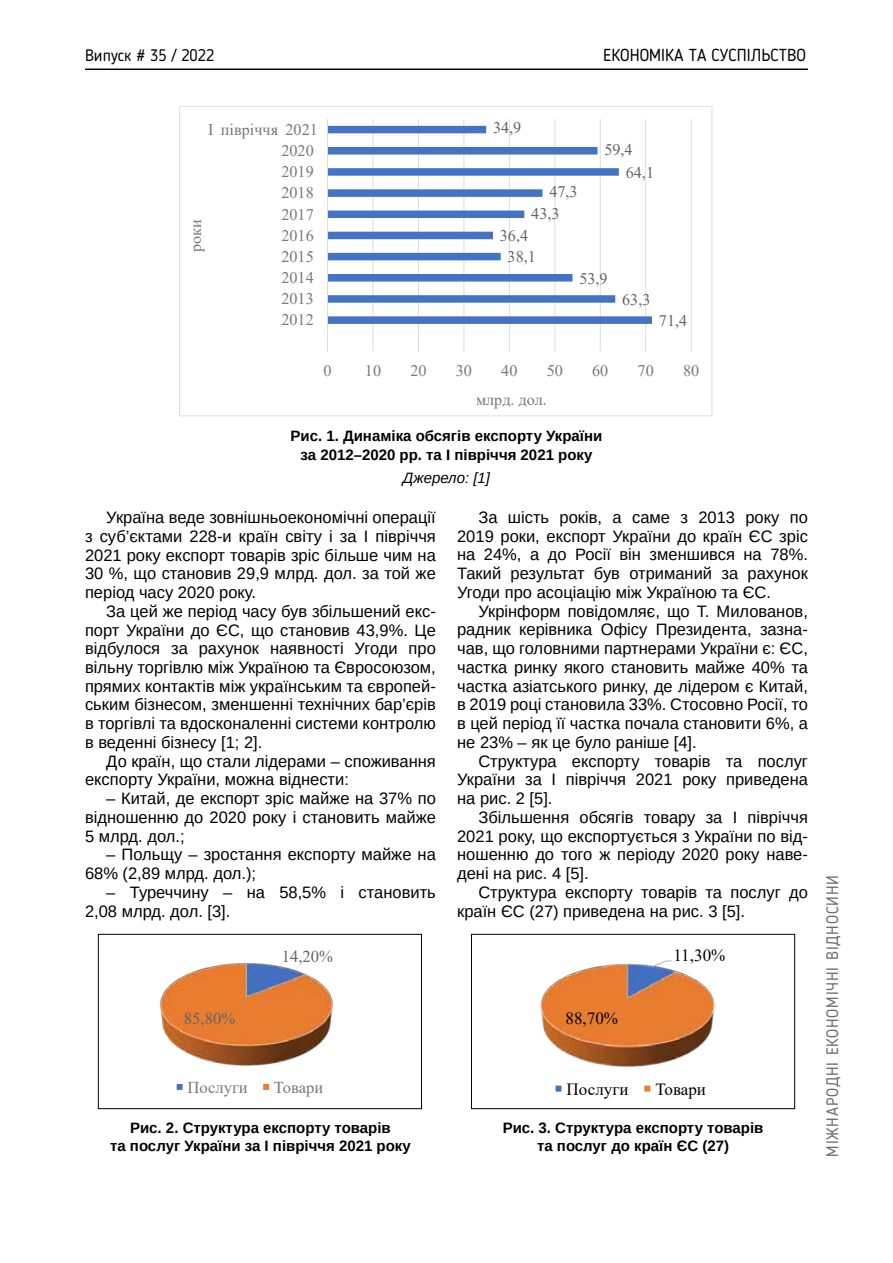
<style>
.page{position:relative;width:893px;height:1263px;background:#fff}
.page>*{position:absolute;margin:0;border:0;box-sizing:border-box;transform-origin:0 0}
.t1{font:17.25px "Blogger Sans";color:#000}
.t2{font:17.1px "Times New Roman";color:#000}
.t3{font:16.65px "Times New Roman";color:#77787b}
.t4{font:16.65px "Times New Roman";color:#636467}
.t5{font:16.5px/18.8px "Arimo";color:#000;text-align:justify}
.t6{font:16.5px "Blogger Sans";letter-spacing:.05em;color:#6d6e71}
.t7{font:16.5px "Blogger Sans";color:#000}
.t8{font:16.2px/21.1px "Times New Roman";color:#77787b}
.t9{font:16.2px "Times New Roman";color:#636467}
.t10{font:700 15px/18.8px "Arimo";color:#000;text-align:center}
.t11{font:italic 15px "Arimo";color:#000}
</style>
<div class="page">
<hr style="left:85px;top:69px;width:723px;height:1px;background:#000">
<hr style="left:373px;top:119px;width:1px;height:233px;background:#dcddde">
<hr style="left:418px;top:119px;width:1px;height:233px;background:#dcddde">
<hr style="left:463px;top:119px;width:1px;height:233px;background:#dcddde">
<hr style="left:509px;top:119px;width:1px;height:233px;background:#dcddde">
<hr style="left:554px;top:119px;width:1px;height:233px;background:#dcddde">
<hr style="left:600px;top:119px;width:1px;height:233px;background:#dcddde">
<hr style="left:645px;top:119px;width:1px;height:233px;background:#dcddde">
<hr style="left:691px;top:119px;width:1px;height:233px;background:#dcddde">
<svg style="left:328px;top:126px;width:324px;height:198px"></svg>
<hr style="left:327px;top:119px;width:1px;height:233px;background:#dcddde">
<div style="left:179px;top:106px;width:533px;height:310px;border:1px solid #dcddde"></div>
<img style="left:160px;top:963px;width:173px;height:103px">
<div style="left:175px;top:1083px;width:9px;height:8px;background:#4472c4"></div>
<div style="left:174px;top:1081px;width:11px;height:11px;border:2px solid #fff"></div>
<div style="left:262px;top:1083px;width:8px;height:8px;background:#ed7d31"></div>
<div style="left:261px;top:1081px;width:10px;height:11px;border:2px solid #fff"></div>
<div style="left:98px;top:934px;width:324px;height:175px;border:1px solid #000"></div>
<img style="left:540px;top:963px;width:175px;height:104px">
<svg style="left:651px;top:960px;width:21px;height:8px"></svg>
<div style="left:554px;top:1084px;width:9px;height:9px;background:#4472c4"></div>
<div style="left:553px;top:1083px;width:11px;height:11px;border:2px solid #fff"></div>
<div style="left:643px;top:1084px;width:9px;height:9px;background:#ed7d31"></div>
<div style="left:642px;top:1083px;width:11px;height:11px;border:2px solid #fff"></div>
<div style="left:471px;top:934px;width:324px;height:175px;border:1px solid #000"></div>
<p class="t7" style="left:85px;top:45px;width:131px">Випуск # 35 / 2022</p>
<p class="t1" style="left:603px;top:45px;width:204px">ЕКОНОМІКА ТА СУСПІЛЬСТВО</p>
<p class="t8" style="left:281px;top:118px;width:38px;text-indent:-73px">І півріччя 2021<br>2020<br>2019<br>2018<br>2017<br>2016<br>2015<br>2014<br>2013<br>2012</p>
<p class="t8" style="left:185px;top:252px;width:34px;rotate:-90deg">роки</p>
<p class="t9" style="left:493px;top:116px;width:30px">34,9</p>
<p class="t9" style="left:549px;top:180px;width:30px">47,3</p>
<p class="t9" style="left:531px;top:202px;width:30px">43,3</p>
<p class="t9" style="left:500px;top:224px;width:30px">36,4</p>
<p class="t9" style="left:508px;top:246px;width:30px">38,1</p>
<p class="t9" style="left:604px;top:139px;width:30px">59,4</p>
<p class="t9" style="left:626px;top:161px;width:30px">64,1</p>
<p class="t9" style="left:579px;top:267px;width:30px">53,9</p>
<p class="t9" style="left:622px;top:288px;width:30px">63,3</p>
<p class="t9" style="left:659px;top:309px;width:30px">71,4</p>
<p class="t8" style="left:323px;top:359px;width:10px">0</p>
<p class="t8" style="left:365px;top:359px;width:18px">10</p>
<p class="t8" style="left:410px;top:359px;width:18px">20</p>
<p class="t8" style="left:456px;top:359px;width:18px">30</p>
<p class="t8" style="left:501px;top:359px;width:18px">40</p>
<p class="t8" style="left:547px;top:359px;width:18px">50</p>
<p class="t8" style="left:592px;top:359px;width:18px">60</p>
<p class="t8" style="left:638px;top:359px;width:18px">70</p>
<p class="t8" style="left:683px;top:359px;width:18px">80</p>
<p class="t8" style="left:476px;top:388px;width:72px">млрд. дол.</p>
<p class="t10" style="left:290px;top:427px;width:313px">Рис. 1. Динаміка обсягів експорту України за 2012–2020 рр. та І півріччя 2021 року</p>
<p class="t11" style="left:403px;top:468px;width:89px">Джерело: [1]</p>
<p class="t5" style="left:85px;top:508px;width:352px;text-indent:21px">Україна веде зовнішньоекономічні операції з суб’єктами 228-и країн світу і за І півріччя 2021 року експорт товарів зріс більше чим на 30 %, що становив 29,9 млрд. дол. за той же період часу 2020 року.</p>
<p class="t5" style="left:85px;top:602px;width:352px;text-indent:21px">За цей же період часу був збільшений екс&shy;порт України до ЄС, що становив 43,9%. Це відбулося за рахунок наявності Угоди про вільну торгівлю між Україною та Євросоюзом, прямих контактів між українським та європей&shy;ським бізнесом, зменшенні технічних бар’єрів в торгівлі та вдосконаленні системи контролю в веденні бізнесу [1; 2].</p>
<p class="t5" style="left:85px;top:752px;width:352px;text-indent:21px">До країн, що стали лідерами – споживання експорту України, можна віднести:</p>
<p class="t5" style="left:85px;top:789px;width:352px;text-indent:21px">– Китай, де експорт зріс майже на 37% по відношенню до 2020 року і становить майже 5 млрд. дол.;</p>
<p class="t5" style="left:85px;top:845px;width:352px;text-indent:21px">– Польщу – зростання експорту майже на<br>68% (2,89 млрд. дол.);</p>
<p class="t5" style="left:85px;top:883px;width:352px;text-indent:21px">– Туреччину – на 58,5% і становить<br>2,08 млрд. дол. [3].</p>
<p class="t5" style="left:457px;top:508px;width:352px;text-indent:21px">За шість років, а саме з 2013 року по 2019 роки, експорт України до країн ЄС зріс на 24%, а до Росії він зменшився на 78%.<br>Такий результат був отриманий за рахунок Угоди про асоціацію між Україною та ЄС.</p>
<p class="t5" style="left:457px;top:602px;width:352px;text-indent:21px">Укрінформ повідомляє, що Т. Милованов, радник керівника Офісу Президента, зазна&shy;чав, що головними партнерами України є: ЄС, частка ринку якого становить майже 40% та частка азіатського ринку, де лідером є Китай, в 2019 році становила 33%. Стосовно Росії, то в цей період її частка почала становити 6%, а не 23% – як це було раніше [4].</p>
<p class="t5" style="left:457px;top:752px;width:352px;text-indent:21px">Структура експорту товарів та послуг України за І півріччя 2021 року приведена на рис. 2 [5].</p>
<p class="t5" style="left:457px;top:808px;width:352px;text-indent:21px">Збільшення обсягів товару за І півріччя 2021 року, що експортується з України по від&shy;ношенню до того ж періоду 2020 року наве&shy;дені на рис. 4 [5].</p>
<p class="t5" style="left:457px;top:883px;width:352px;text-indent:21px">Структура експорту товарів та послуг до країн ЄС (27) приведена на рис. 3 [5].</p>
<p class="t4" style="left:282px;top:944px;width:53px">14,20%</p>
<p class="t2" style="left:673px;top:944px;width:53px">11,30%</p>
<p class="t4" style="left:184px;top:1006px;width:53px">85,80%</p>
<p class="t2" style="left:565px;top:1007px;width:54px">88,70%</p>
<p class="t3" style="left:187px;top:1075px;width:62px">Послуги</p>
<p class="t3" style="left:274px;top:1075px;width:51px">Товари</p>
<p class="t2" style="left:567px;top:1077px;width:63px">Послуги</p>
<p class="t2" style="left:655px;top:1077px;width:52px">Товари</p>
<p class="t10" style="left:110px;top:1118px;width:302px">Рис. 2. Структура експорту товарів<br>та послуг України за І півріччя 2021 року</p>
<p class="t10" style="left:503px;top:1118px;width:262px">Рис. 3. Структура експорту товарів та послуг до країн ЄС (27)</p>
<p class="t6" style="left:822px;top:1157px;width:283px;rotate:-90deg">МІЖНАРОДНІ ЕКОНОМІЧНІ ВІДНОСИНИ</p>
</div>
